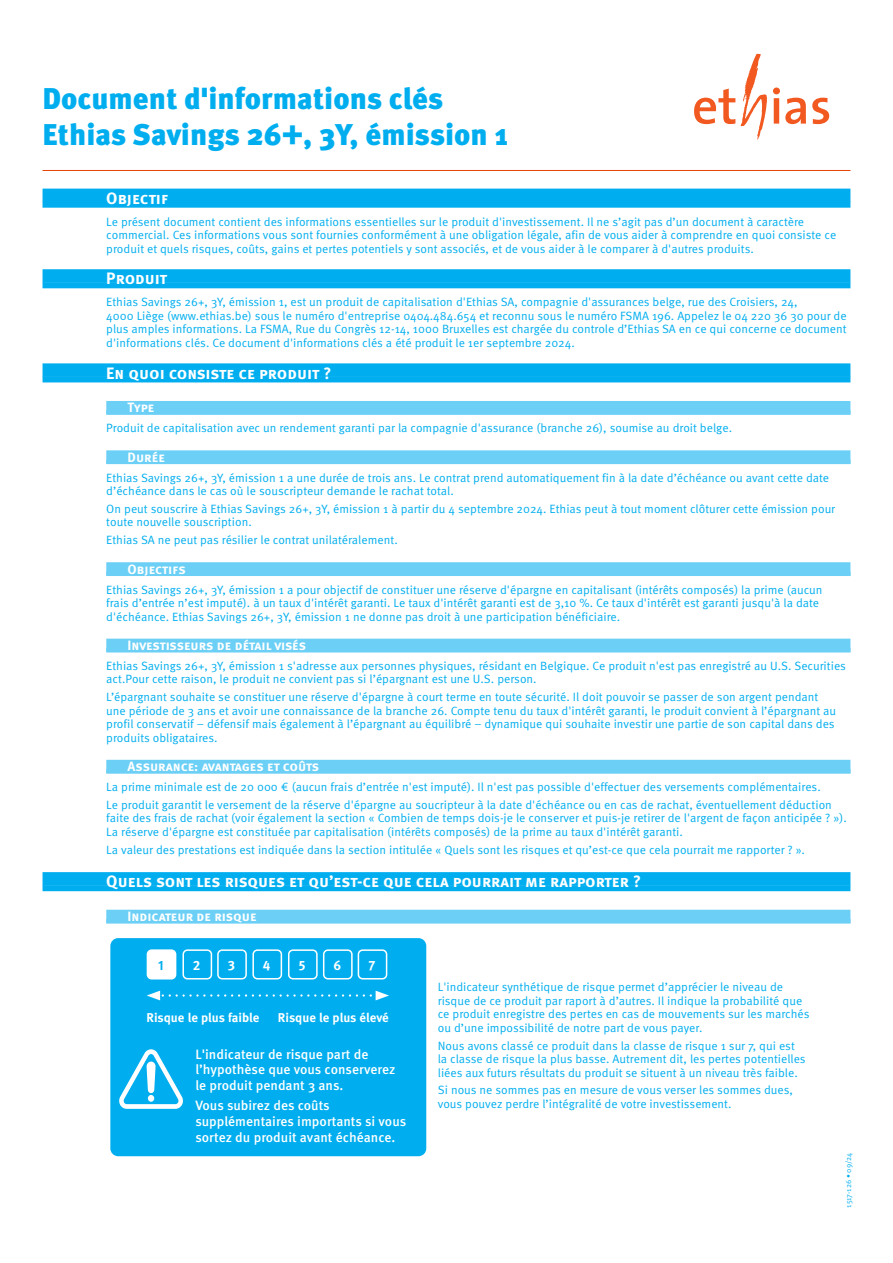
<style>
.page{position:relative;width:893px;height:1263px;background:#fff}
.page>*{position:absolute;margin:0;border:0;box-sizing:border-box;transform-origin:0 0}
.t1{font:900 30px "Meta Pro";color:#00aeef}
.Titre{font:700 16.5px "Meta Pro";color:#fff}
.Texte{font:500 13.5px/15.8px "Meta Pro";color:#fff}
.Texte-2{font:700 13.5px "Meta Pro";letter-spacing:-.005em;color:#fff}
.Texte-3{font:700 13.5px "Meta Pro";color:#00aeef}
.Texte-4{font:700 12.75px "Meta Pro";color:#fff}
.Texte-5{font:12px/13.5px "Meta Pro Norm";color:#00aeef}
.t2{font:7.5px "Meta Pro Norm";letter-spacing:-.005em;color:#00aeef}
</style>
<div class="page">
<div style="left:43px;top:189px;width:807px;height:13px;background:#00aeef"></div>
<div style="left:43px;top:202px;width:807px;height:6px;background:#00aeef"></div>
<div style="left:43px;top:269px;width:807px;height:14px;background:#00aeef"></div>
<div style="left:43px;top:282px;width:807px;height:6px;background:#00aeef"></div>
<div style="left:43px;top:363px;width:807px;height:14px;background:#00aeef"></div>
<div style="left:43px;top:376px;width:807px;height:6px;background:#00aeef"></div>
<div style="left:106px;top:401px;width:744px;height:13px;background:#6bcff6"></div>
<div style="left:106px;top:410px;width:744px;height:5px;background:#6bcff6"></div>
<div style="left:106px;top:450px;width:744px;height:14px;background:#6bcff6"></div>
<div style="left:106px;top:562px;width:744px;height:14px;background:#6bcff6"></div>
<div style="left:106px;top:639px;width:744px;height:13px;background:#6bcff6"></div>
<div style="left:106px;top:760px;width:744px;height:13px;background:#6bcff6"></div>
<div style="left:43px;top:872px;width:807px;height:14px;background:#00aeef"></div>
<div style="left:43px;top:885px;width:807px;height:6px;background:#00aeef"></div>
<div style="left:106px;top:910px;width:744px;height:13px;background:#6bcff6"></div>
<hr style="left:43px;top:170px;width:807px;height:1px;background:#e74300">
<svg style="left:741px;top:54px;width:26px;height:86px"></svg>
<svg style="left:694px;top:89px;width:41px;height:35px"></svg>
<svg style="left:773px;top:88px;width:33px;height:36px"></svg>
<svg style="left:812px;top:98px;width:17px;height:26px"></svg>
<div style="left:110px;top:937px;width:317px;height:220px;background:#00aeef;border-radius:9px"></div>
<div style="left:147px;top:950px;width:29px;height:29px;background:#fff;border-radius:4px"></div>
<div style="left:147px;top:949px;width:29px;height:30px;border:2px solid #fff;border-radius:4px"></div>
<div style="left:182px;top:949px;width:30px;height:30px;border:2px solid #fff;border-radius:4px"></div>
<div style="left:217px;top:949px;width:30px;height:30px;border:2px solid #fff;border-radius:4px"></div>
<div style="left:252px;top:949px;width:30px;height:30px;border:2px solid #fff;border-radius:4px"></div>
<div style="left:288px;top:949px;width:30px;height:30px;border:2px solid #fff;border-radius:4px"></div>
<div style="left:323px;top:949px;width:30px;height:30px;border:2px solid #fff;border-radius:4px"></div>
<div style="left:358px;top:949px;width:29px;height:30px;border:2px solid #fff;border-radius:4px"></div>
<svg style="left:147px;top:991px;width:242px;height:9px"></svg>
<div style="left:109px;top:936px;width:319px;height:222px;border:2px solid #fff;border-radius:9px"></div>
<svg style="left:119px;top:1049px;width:64px;height:60px"></svg>
<div style="left:148px;top:1095px;width:6px;height:7px;background:#fff;border-radius:50%"></div>
<p class="t1" style="left:43px;top:74px;width:403px">Document d'informations clés</p>
<p class="t1" style="left:43px;top:110px;width:467px">Ethias Savings 26+, 3Y, émission 1</p>
<p class="Titre" style="left:106px;top:185px;width:64px">Objectif</p>
<p class="Texte-5" style="left:106px;top:214px;width:731px">Le présent document contient des informations essentielles sur le produit d'investissement. Il ne s’agit pas d’un document à caractère commercial. Ces informations vous sont fournies conformément à une obligation légale, afin de vous aider à comprendre en quoi consiste ce produit et quels risques, coûts, gains et pertes potentiels y sont associés, et de vous aider à le comparer à d'autres produits.</p>
<p class="Titre" style="left:106px;top:266px;width:63px">Produit</p>
<p class="Texte-5" style="left:106px;top:295px;width:742px">Ethias Savings 26+, 3Y, émission 1, est un produit de capitalisation d'Ethias SA, compagnie d'assurances belge, rue des Croisiers, 24,<br>4000 Liège (www.ethias.be) sous le numéro d'entreprise 0404.484.654 et reconnu sous le numéro FSMA 196. Appelez le 04 220 36 30 pour de plus amples informations. La FSMA, Rue du Congrès 12-14, 1000 Bruxelles est chargée du controle d’Ethias SA en ce qui concerne ce document d'informations clés. Ce document d'informations clés a été produit le 1er septembre 2024.</p>
<p class="Titre" style="left:106px;top:360px;width:227px">En quoi consiste ce produit ?</p>
<p class="Texte-2" style="left:128px;top:397px;width:28px">Type</p>
<p class="Texte-5" style="left:106px;top:421px;width:627px">Produit de capitalisation avec un rendement garanti par la compagnie d'assurance (branche 26), soumise au droit belge.</p>
<p class="Texte-2" style="left:128px;top:446px;width:39px">Durée</p>
<p class="Texte-5" style="left:106px;top:470px;width:724px">Ethias Savings 26+, 3Y, émission 1 a une durée de trois ans. Le contrat prend automatiquement fin à la date d’échéance ou avant cette date d’échéance dans le cas où le souscripteur demande le rachat total.</p>
<p class="Texte-5" style="left:106px;top:501px;width:730px">On peut souscrire à Ethias Savings 26+, 3Y, émission 1 à partir du 4 septembre 2024. Ethias peut à tout moment clôturer cette émission pour toute nouvelle souscription.</p>
<p class="Texte-5" style="left:106px;top:532px;width:293px">Ethias SA ne peut pas résilier le contrat unilatéralement.</p>
<p class="Texte-2" style="left:128px;top:558px;width:60px">Objectifs</p>
<p class="Texte-5" style="left:106px;top:582px;width:718px">Ethias Savings 26+, 3Y, émission 1 a pour objectif de constituer une réserve d'épargne en capitalisant (intérêts composés) la prime (aucun frais d’entrée n’est imputé). à un taux d'intérêt garanti. Le taux d'intérêt garanti est de 3,10 %. Ce taux d'intérêt est garanti jusqu'à la date d'échéance. Ethias Savings 26+, 3Y, émission 1 ne donne pas droit à une participation bénéficiaire.</p>
<p class="Texte-2" style="left:128px;top:635px;width:180px">Investisseurs de détail visés</p>
<p class="Texte-5" style="left:106px;top:658px;width:741px">Ethias Savings 26+, 3Y, émission 1 s'adresse aux personnes physiques, résidant en Belgique. Ce produit n'est pas enregistré au U.S. Securities act.Pour cette raison, le produit ne convient pas si l’épargnant est une U.S. person.</p>
<p class="Texte-5" style="left:106px;top:689px;width:731px">L’épargnant souhaite se constituer une réserve d'épargne à court terme en toute sécurité. Il doit pouvoir se passer de son argent pendant une période de 3 ans et avoir une connaissance de la branche 26. Compte tenu du taux d'intérêt garanti, le produit convient à l’épargnant au profil conservatif – défensif mais également à l’épargnant au équilibré – dynamique qui souhaite investir une partie de son capital dans des produits obligataires.</p>
<p class="Texte-2" style="left:128px;top:756px;width:193px">Assurance: avantages et coûts</p>
<p class="Texte-5" style="left:106px;top:779px;width:716px">La prime minimale est de 20 000 € (aucun frais d’entrée n'est imputé). Il n'est pas possible d'effectuer des versements complémentaires.</p>
<p class="Texte-5" style="left:106px;top:797px;width:742px">Le produit garantit le versement de la réserve d'épargne au soucripteur à la date d'échéance ou en cas de rachat, éventuellement déduction faite des frais de rachat (voir également la section « Combien de temps dois-je le conserver et puis-je retirer de l'argent de façon anticipée ? »).<br>La réserve d'épargne est constituée par capitalisation (intérêts composés) de la prime au taux d'intérêt garanti.</p>
<p class="Texte-5" style="left:106px;top:842px;width:700px">La valeur des prestations est indiquée dans la section intitulée « Quels sont les risques et qu’est-ce que cela pourrait me rapporter ? ».</p>
<p class="Titre" style="left:106px;top:869px;width:536px">Quels sont les risques et qu’est-ce que cela pourrait me rapporter ?</p>
<p class="Texte-2" style="left:128px;top:906px;width:131px">Indicateur de risque</p>
<p class="Texte-3" style="left:158px;top:954px;width:7px">1</p>
<p class="Texte-2" style="left:193px;top:954px;width:9px">2</p>
<p class="Texte-2" style="left:228px;top:954px;width:9px">3</p>
<p class="Texte-2" style="left:263px;top:954px;width:9px">4</p>
<p class="Texte-2" style="left:299px;top:954px;width:8px">5</p>
<p class="Texte-2" style="left:333px;top:954px;width:9px">6</p>
<p class="Texte-2" style="left:368px;top:954px;width:8px">7</p>
<p class="Texte-4" style="left:146px;top:1008px;width:114px">Risque le plus faible</p>
<p class="Texte-4" style="left:278px;top:1008px;width:112px">Risque le plus élevé</p>
<p class="Texte" style="left:195px;top:1045px;width:202px">L'indicateur de risque part de l’hypothèse que vous conserverez le produit pendant 3 ans.</p>
<p class="Texte" style="left:195px;top:1097px;width:212px">Vous subirez des coûts supplémentaires importants si vous sortez du produit avant échéance.</p>
<p class="Texte-5" style="left:438px;top:980px;width:373px">L'indicateur synthétique de risque permet d’apprécier le niveau de risque de ce produit par raport à d’autres. Il indique la probabilité que ce produit enregistre des pertes en cas de mouvements sur les marchés ou d’une impossibilité de notre part de vous payer.</p>
<p class="Texte-5" style="left:438px;top:1038px;width:369px">Nous avons classé ce produit dans la classe de risque 1 sur 7, qui est la classe de risque la plus basse. Autrement dit, les pertes potentielles liées aux futurs résultats du produit se situent à un niveau très faible.</p>
<p class="Texte-5" style="left:438px;top:1083px;width:357px">Si nous ne sommes pas en mesure de vous verser les sommes dues, vous pouvez perdre l’intégralité de votre investissement.</p>
<p class="t2" style="left:843px;top:1208px;width:57px;rotate:-90deg">1517-126 • 09/24</p>
</div>
